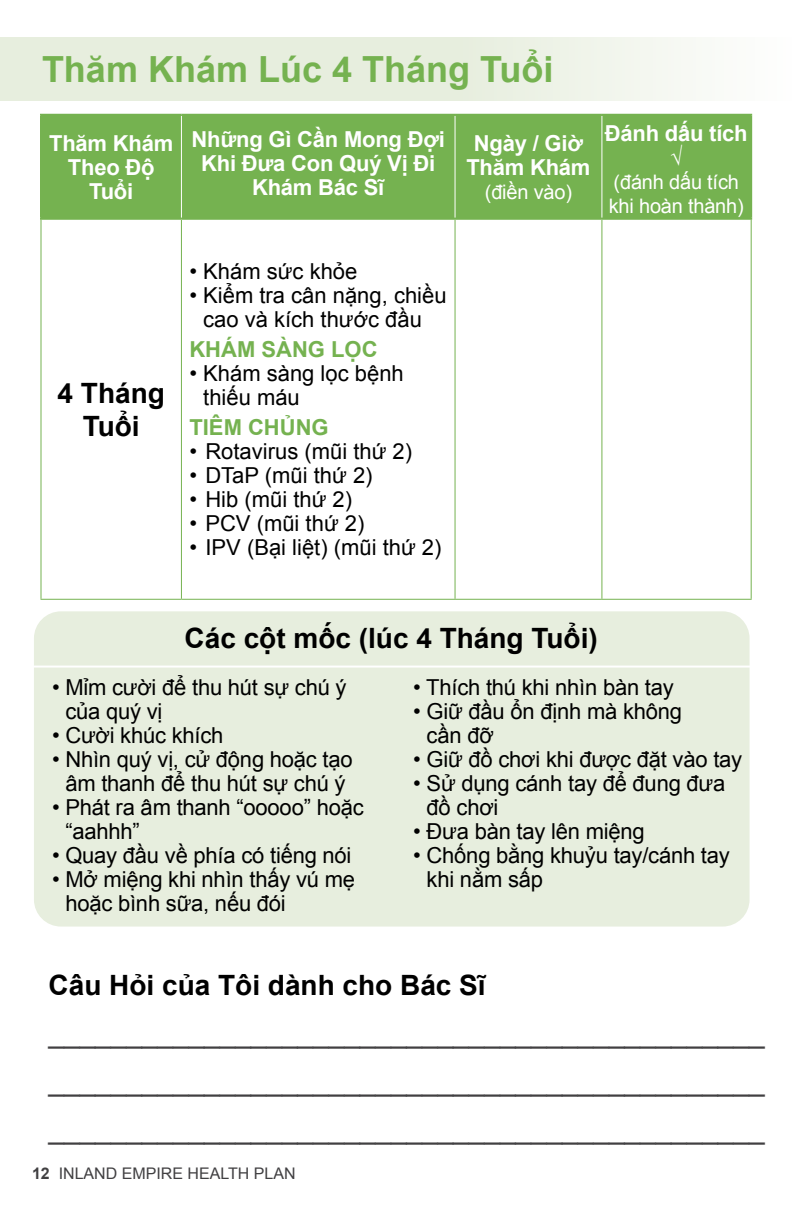
<style>
.page{position:relative;width:792px;height:1224px;background:#fff}
.page>*{position:absolute;margin:0;border:0;box-sizing:border-box;transform-origin:0 0}
.t1{font:700 36px "Arial";color:#75b250}
.t2{font:28px/48px "Arial";color:#414042;text-align:justify}
.t3{font:700 28px/33.6px "Arial";color:#000;text-align:center}
.t4{font:22px/24px "Arial";letter-spacing:-.01em;color:#000}
.t5{font:700 22px/24px "Arial";letter-spacing:-.01em;color:#fff;text-align:center}
.t6{font:700 22px "Arial";color:#75b250}
.t7{font:20px/24px "Arial";letter-spacing:-.01em;color:#fff}
.t8{font:16px "Arial";color:#414042}
.s1{font-weight:700}
</style>
<div class="page">
<div style="left:0;top:37px;width:792px;height:63px;background:linear-gradient(to right,#e1ead6,#f6f9f3)"></div>
<div style="left:42px;top:116px;width:708px;height:102px;background:#75b250"></div>
<hr style="left:181px;top:116px;width:1px;height:102px;background:#fff">
<hr style="left:455px;top:116px;width:1px;height:102px;background:#fff">
<hr style="left:601px;top:116px;width:1px;height:102px;background:#fff">
<hr style="left:40px;top:114px;width:141px;height:2px;background:#75b250">
<hr style="left:40px;top:116px;width:2px;height:102px;background:#75b250">
<hr style="left:181px;top:114px;width:274px;height:2px;background:#75b250">
<hr style="left:455px;top:114px;width:147px;height:2px;background:#75b250">
<hr style="left:602px;top:114px;width:150px;height:2px;background:#75b250">
<hr style="left:750px;top:116px;width:2px;height:102px;background:#75b250">
<hr style="left:40px;top:218px;width:141px;height:2px;background:#75b250">
<hr style="left:181px;top:218px;width:274px;height:2px;background:#75b250">
<hr style="left:455px;top:218px;width:147px;height:2px;background:#75b250">
<hr style="left:602px;top:218px;width:150px;height:2px;background:#75b250">
<hr style="left:40px;top:220px;width:2px;height:379px;background:#75b250">
<hr style="left:181px;top:220px;width:1px;height:379px;background:#75b250">
<hr style="left:455px;top:220px;width:1px;height:379px;background:#75b250">
<hr style="left:601px;top:220px;width:1px;height:379px;background:#75b250">
<hr style="left:751px;top:220px;width:1px;height:379px;background:#75b250">
<hr style="left:40px;top:599px;width:141px;height:1px;background:#75b250">
<hr style="left:181px;top:599px;width:274px;height:1px;background:#75b250">
<hr style="left:455px;top:599px;width:147px;height:1px;background:#75b250">
<hr style="left:602px;top:599px;width:150px;height:1px;background:#75b250">
<div style="left:34px;top:611px;width:716px;height:316px;background:#e7eede;border-radius:27px"></div>
<hr style="left:12px;top:666px;width:756px;height:2px;background:#fff">
<h1 class="t1" style="left:42px;top:45px;width:513px">Thăm Khám Lúc 4 Tháng Tuổi</h1>
<p class="t5" style="left:49px;top:132px;width:126px">Thăm Khám<br>Theo Độ<br>Tuổi</p>
<p class="t5" style="left:192px;top:128px;width:255px">Những Gì Cần Mong Đợi<br>Khi Đưa Con Quý Vị Đi<br>Khám Bác Sĩ</p>
<p class="t5" style="left:466px;top:132px;width:126px">Ngày / Giờ<br>Thăm Khám</p>
<p class="t7" style="left:485px;top:180px;width:89px">(điền vào)</p>
<p class="t5" style="left:605px;top:122px;width:144px">Đánh dấu tích √</p>
<p class="t7" style="left:609px;top:170px;width:137px">(đánh dấu tích khi hoàn thành)</p>
<p class="t3" style="left:58px;top:377px;width:109px">4 Tháng<br>Tuổi</p>
<p class="t4" style="left:189px;top:260px;width:169px">• Khám sức khỏe</p>
<p class="t4" style="left:189px;top:284px;width:259px;text-align:center">• Kiểm tra cân nặng, chiều cao và kích thước đầu</p>
<p class="t6" style="left:189px;top:335px;width:190px">KHÁM SÀNG LỌC</p>
<p class="t4" style="left:203px;top:362px;width:202px;text-indent:-14px">• Khám sàng lọc bệnh thiếu máu</p>
<p class="t6" style="left:189px;top:413px;width:141px">TIÊM CHỦNG</p>
<p class="t4" style="left:189px;top:440px;width:224px">• Rotavirus (mũi thứ 2)</p>
<p class="t4" style="left:189px;top:464px;width:185px">• DTaP (mũi thứ 2)</p>
<p class="t4" style="left:189px;top:488px;width:164px">• Hib (mũi thứ 2)</p>
<p class="t4" style="left:189px;top:512px;width:176px">• PCV (mũi thứ 2)</p>
<p class="t4" style="left:189px;top:536px;width:253px">• IPV (Bại liệt) (mũi thứ 2)</p>
<p class="t3" style="left:185px;top:623px;width:415px">Các cột mốc (lúc 4 Tháng Tuổi)</p>
<p class="t4" style="left:65px;top:676px;width:283px;text-indent:-13px">• Mỉm cười để thu hút sự chú ý của quý vị</p>
<p class="t4" style="left:52px;top:724px;width:173px">• Cười khúc khích</p>
<p class="t4" style="left:52px;top:748px;width:302px;text-align:center">• Nhìn quý vị, cử động hoặc tạo âm thanh để thu hút sự chú ý</p>
<p class="t4" style="left:65px;top:796px;width:300px;text-indent:-13px">• Phát ra âm thanh “ooooo” hoặc “aahhh”</p>
<p class="t4" style="left:52px;top:844px;width:301px">• Quay đầu về phía có tiếng nói</p>
<p class="t4" style="left:65px;top:868px;width:291px;text-indent:-13px">• Mở miệng khi nhìn thấy vú mẹ hoặc bình sữa, nếu đói</p>
<p class="t4" style="left:413px;top:676px;width:262px">• Thích thú khi nhìn bàn tay</p>
<p class="t4" style="left:427px;top:700px;width:257px;text-indent:-13px">• Giữ đầu ổn định mà không cần đỡ</p>
<p class="t4" style="left:413px;top:748px;width:330px">• Giữ đồ chơi khi được đặt vào tay</p>
<p class="t4" style="left:427px;top:772px;width:300px;text-indent:-13px">• Sử dụng cánh tay để đung đưa đồ chơi</p>
<p class="t4" style="left:413px;top:820px;width:233px">• Đưa bàn tay lên miệng</p>
<p class="t4" style="left:427px;top:844px;width:305px;text-indent:-13px">• Chống bằng khuỷu tay/cánh tay khi nằm sấp</p>
<p class="t3" style="left:49px;top:970px;width:439px">Câu Hỏi của Tôi dành cho Bác Sĩ</p>
<p class="t2" style="left:49px;top:1010px;width:718px">______________________________________________ ______________________________________________ ______________________________________________</p>
<p class="t8" style="left:32px;top:1163px;width:265px"><span class="s1">12</span> INLAND EMPIRE HEALTH PLAN</p>
</div>
